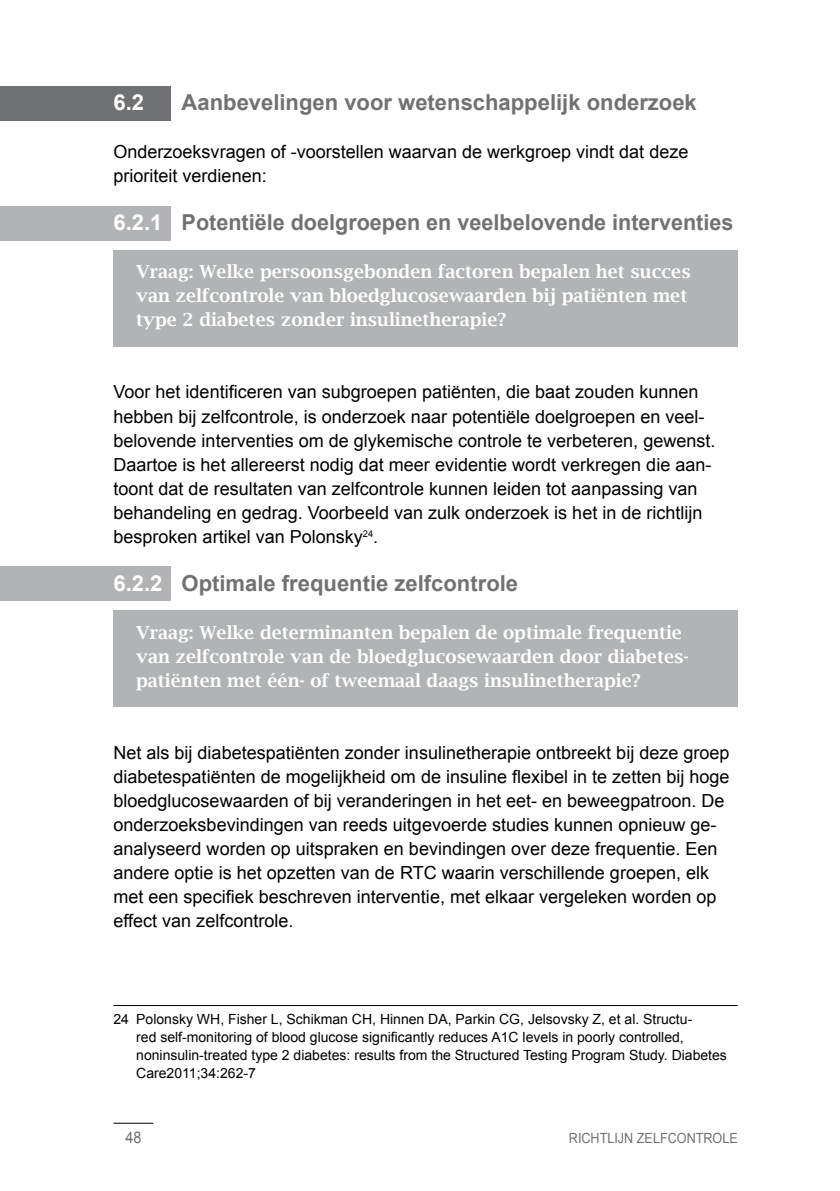
<style>
.page{position:relative;width:840px;height:1191px;background:#fff}
.page>*{position:absolute;margin:0;border:0;box-sizing:border-box;transform-origin:0 0}
.t1{font:700 22px "Arial";color:#707172}
.t2{font:700 22px "Arial";color:#fff}
.t3{font:18px/24px "Arial";color:#000}
.t4{font:600 18px/24px "Lucida Bright";color:#fff}
.t5{font:16px "Arial";color:#707172;scale:.9 1}
.t6{font:14px/18px "Arial";color:#000}
.t7{font:14px "Arial";color:#707172;scale:.9 1}
.s1{color:#fff}
</style>
<div class="page">
<hr style="left:113px;top:1122px;width:40px;height:1px;background:#000">
<div style="left:113px;top:610px;width:624px;height:96px;background:#b1b3b4"></div>
<div style="left:113px;top:250px;width:624px;height:96px;background:#b1b3b4"></div>
<div style="left:0;top:86px;width:170px;height:34px;background:#707172"></div>
<div style="left:0;top:206px;width:170px;height:34px;background:#b1b3b4"></div>
<div style="left:0;top:566px;width:170px;height:34px;background:#b1b3b4"></div>
<hr style="left:113px;top:1005px;width:624px;height:1px;background:#000">
<p class="t2" style="left:113px;top:88px;width:32px">6.2</p>
<p class="t1" style="left:181px;top:88px;width:516px">Aanbevelingen voor wetenschappelijk onderzoek</p>
<p class="t3" style="left:113px;top:140px;width:576px">Onderzoeksvragen of -voorstellen waarvan de werkgroep vindt dat deze prioriteit verdienen:</p>
<p class="t1" style="left:113px;top:208px;width:621px"><span class="s1">6.2.1</span> Potentiële doelgroepen en veelbelovende interventies</p>
<p class="t4" style="left:136px;top:260px;width:555px">Vraag: Welke persoonsgebonden factoren bepalen het succes van zelfcontrole van bloedglucosewaarden bij patiënten met type 2 diabetes zonder insulinetherapie?</p>
<p class="t3" style="left:113px;top:380px;width:603px">Voor het identificeren van subgroepen patiënten, die baat zouden kunnen hebben bij zelfcontrole, is onderzoek naar potentiële doelgroepen en veel&shy;belovende interventies om de glykemische controle te verbeteren, gewenst.<br>Daartoe is het allereerst nodig dat meer evidentie wordt verkregen die aan&shy;toont dat de resultaten van zelfcontrole kunnen leiden tot aanpassing van behandeling en gedrag. Voorbeeld van zulk onderzoek is het in de richtlijn besproken artikel van Polonsky<sup>24</sup>.</p>
<p class="t1" style="left:113px;top:568px;width:406px"><span class="s1">6.2.2</span> Optimale frequentie zelfcontrole</p>
<p class="t4" style="left:136px;top:620px;width:552px">Vraag: Welke determinanten bepalen de optimale frequentie van zelfcontrole van de bloedglucosewaarden door diabetes&shy;patiënten met één- of tweemaal daags insulinetherapie?</p>
<p class="t3" style="left:113px;top:740px;width:617px">Net als bij diabetespatiënten zonder insulinetherapie ontbreekt bij deze groep diabetespatiënten de mogelijkheid om de insuline flexibel in te zetten bij hoge bloedglucosewaarden of bij veranderingen in het eet- en beweegpatroon. De onderzoeksbevindingen van reeds uitgevoerde studies kunnen opnieuw ge&shy;analyseerd worden op uitspraken en bevindingen over deze frequentie. Een andere optie is het opzetten van de RTC waarin verschillende groepen, elk met een specifiek beschreven interventie, met elkaar vergeleken worden op effect van zelfcontrole.</p>
<p class="t6" style="left:136px;top:1009px;width:592px;text-indent:-23px">24 Polonsky WH, Fisher L, Schikman CH, Hinnen DA, Parkin CG, Jelsovsky Z, et al. Structu-<br>red self-monitoring of blood glucose significantly reduces A1C levels in poorly controlled, noninsulin-treated type 2 diabetes: results from the Structured Testing Program Study. Diabetes Care2011;34:262-7</p>
<p class="t5" style="left:125px;top:1126px;width:19px">48</p>
<p class="t7" style="left:568px;top:1128px;width:189px">RICHTLIJN ZELFCONTROLE</p>
</div>
